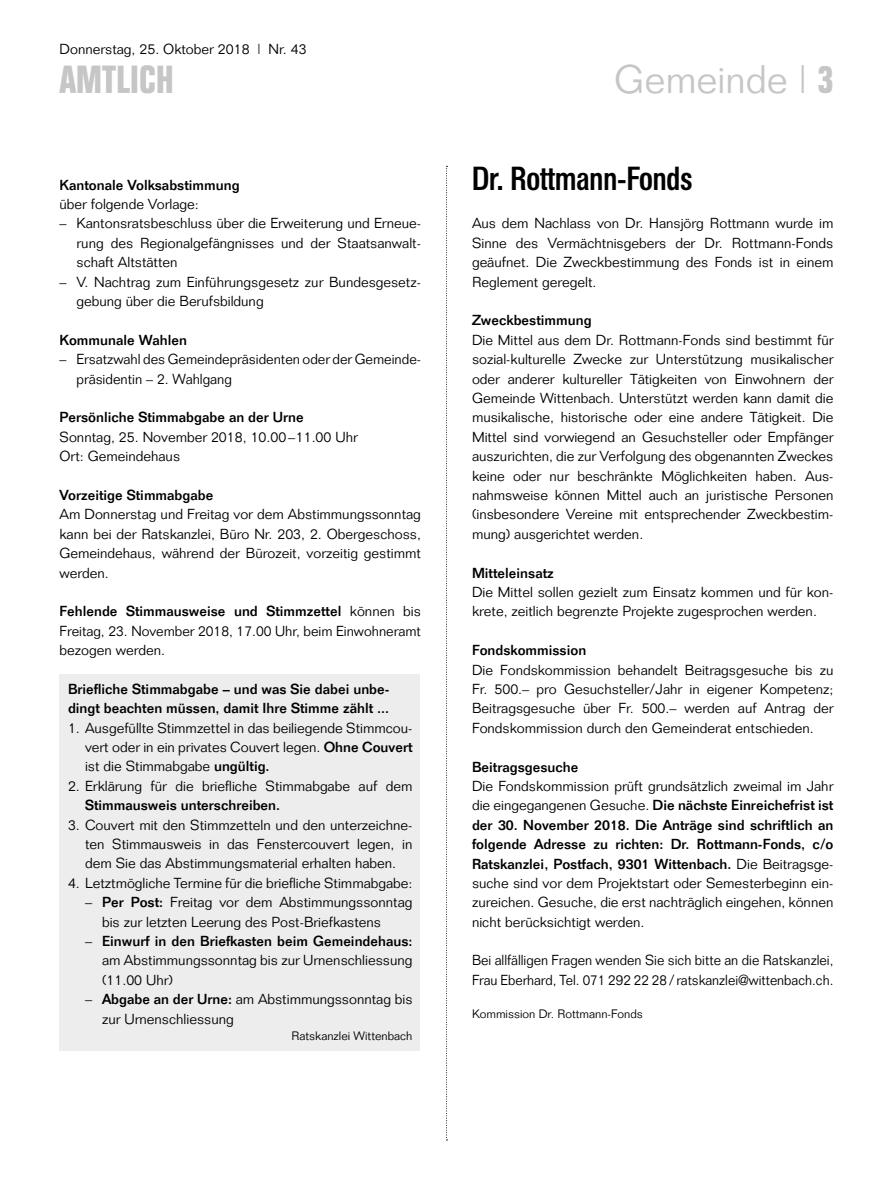
<style>
.page{position:relative;width:893px;height:1191px;background:#fff}
.page>*{position:absolute;margin:0;border:0;box-sizing:border-box;transform-origin:0 0}
.t1{font:300 39px "Folio";color:#c6c6c6}
.t2{font:700 39px "Folio Condensed BQ";letter-spacing:.015em;color:#c6c6c6}
.t3{font:500 33px "Folio Condensed BQ";color:#000}
.t4{font:300 14.25px/19.4px "Folio";color:#000;text-align:justify}
.t5{font:500 14.25px/19.4px "Folio";color:#000}
.t6{font:300 14.25px/19.4px "Folio";color:#000;scale:.96 1}
.t7{font:300 12px "Folio";color:#000}
.s1{font-weight:500}
.s2{font-family:"Folio Condensed BQ";font-weight:700}
</style>
<div class="page">
<svg style="left:446px;top:166px;width:1px;height:974px"></svg>
<div style="left:60px;top:674px;width:360px;height:377px;background:#ededed"></div>
<p class="t4" style="left:60px;top:39px;width:249px">Donnerstag, 25. Oktober 2018 | Nr. 43</p>
<h1 class="t2" style="left:60px;top:58px;width:116px">AMTLICH</h1>
<p class="t5" style="left:60px;top:175px;width:182px">Kantonale Volksabstimmung</p>
<p class="t4" style="left:60px;top:194px;width:141px">über folgende Vorlage:</p>
<p class="t4" style="left:77px;top:214px;width:346px;text-indent:-17px">– Kantonsratsbeschluss über die Erweiterung und Erneue&shy;rung des Regionalgefängnisses und der Staatsanwalt&shy;schaft Altstätten</p>
<p class="t4" style="left:77px;top:272px;width:346px;text-indent:-17px">– V. Nachtrag zum Einführungsgesetz zur Bundesgesetz&shy;gebung über die Berufsbildung</p>
<p class="t5" style="left:60px;top:330px;width:129px">Kommunale Wahlen</p>
<p class="t4" style="left:77px;top:349px;width:345px;text-indent:-17px">– Ersatzwahl des Gemeindepräsidenten oder der Gemeinde&shy;präsidentin – 2. Wahlgang</p>
<p class="t5" style="left:60px;top:407px;width:246px">Persönliche Stimmabgabe an der Urne</p>
<p class="t4" style="left:60px;top:427px;width:300px">Sonntag, 25. November 2018, 10.00–11.00 Uhr<br>Ort: Gemeindehaus</p>
<p class="t5" style="left:60px;top:485px;width:155px">Vorzeitige Stimmabgabe</p>
<p class="t4" style="left:60px;top:504px;width:363px">Am Donnerstag und Freitag vor dem Abstimmungssonntag kann bei der Ratskanzlei, Büro Nr. 203, 2. Obergeschoss, Gemeindehaus, während der Bürozeit, vorzeitig gestimmt werden.</p>
<p class="t4" style="left:60px;top:601px;width:363px"><span class="s1">Fehlende Stimmausweise und Stimmzettel</span> können bis Freitag, 23. November 2018, 17.00 Uhr, beim Einwohneramt bezogen werden.</p>
<p class="t5" style="left:68px;top:679px;width:323px">Briefliche Stimmabgabe – und was Sie dabei unbe&shy;dingt beachten müssen, damit Ihre Stimme zählt ...</p>
<p class="t4" style="left:85px;top:718px;width:329px;text-indent:-17px">1. Ausgefüllte Stimmzettel in das beiliegende Stimmcou&shy;vert oder in ein privates Couvert legen. <span class="s1">Ohne Couvert </span>ist die Stimmabgabe <span class="s1">ungültig.</span></p>
<p class="t4" style="left:68px;top:776px;width:346px">2. Erklärung für die briefliche Stimmabgabe auf dem</p>
<p class="t5" style="left:85px;top:795px;width:197px">Stimmausweis unterschreiben.</p>
<p class="t4" style="left:85px;top:815px;width:329px;text-indent:-17px">3. Couvert mit den Stimmzetteln und den unterzeichne&shy;ten Stimmausweis in das Fenstercouvert legen, in dem Sie das Abstimmungsmaterial erhalten haben.</p>
<p class="t4" style="left:68px;top:873px;width:346px">4. Letztmögliche Termine für die briefliche Stimmabgabe:</p>
<p class="t4" style="left:102px;top:892px;width:312px;text-indent:-17px">– <span class="s1">Per Post:</span> Freitag vor dem Abstimmungssonntag bis zur letzten Leerung des Post-Briefkastens</p>
<p class="t4" style="left:102px;top:931px;width:312px;text-indent:-17px">– <span class="s1">Einwurf in den Briefkasten beim Gemeindehaus: </span>am Abstimmungssonntag bis zur Urnenschliessung (11.00 Uhr)</p>
<p class="t4" style="left:102px;top:989px;width:312px;text-indent:-17px">– <span class="s1">Abgabe an der Urne:</span> am Abstimmungssonntag bis zur Urnenschliessung</p>
<p class="t7" style="left:292px;top:1028px;width:122px">Ratskanzlei Wittenbach</p>
<h1 class="t1" style="left:614px;top:56px;width:221px">Gemeinde | <span class="s2">3</span></h1>
<h2 class="t3" style="left:472px;top:160px;width:222px">Dr. Rottmann-Fonds</h2>
<p class="t4" style="left:472px;top:214px;width:363px">Aus dem Nachlass von Dr. Hansjörg Rottmann wurde im Sinne des Vermächtnisgebers der Dr. Rottmann-Fonds geäufnet. Die Zweckbestimmung des Fonds ist in einem Reglement geregelt.</p>
<p class="t5" style="left:472px;top:310px;width:121px">Zweckbestimmung</p>
<p class="t4" style="left:472px;top:330px;width:363px">Die Mittel aus dem Dr. Rottmann-Fonds sind bestimmt für sozial-kulturelle Zwecke zur Unterstützung musikalischer oder anderer kultureller Tätigkeiten von Einwohnern der Gemeinde Wittenbach. Unterstützt werden kann damit die musikalische, historische oder eine andere Tätigkeit. Die Mittel sind vorwiegend an Gesuchsteller oder Empfänger auszurichten, die zur Verfolgung des obgenannten Zweckes keine oder nur beschränkte Möglichkeiten haben. Aus&shy;nahmsweise können Mittel auch an juristische Personen (insbesondere Vereine mit entsprechender Zweckbestim&shy;mung) ausgerichtet werden.</p>
<p class="t5" style="left:472px;top:562px;width:83px">Mitteleinsatz</p>
<p class="t4" style="left:472px;top:582px;width:363px">Die Mittel sollen gezielt zum Einsatz kommen und für kon&shy;krete, zeitlich begrenzte Projekte zugesprochen werden.</p>
<p class="t5" style="left:472px;top:640px;width:116px">Fondskommission</p>
<p class="t4" style="left:472px;top:660px;width:363px">Die Fondskommission behandelt Beitragsgesuche bis zu Fr. 500.– pro Gesuchsteller/Jahr in eigener Kompetenz; Beitragsgesuche über Fr. 500.– werden auf Antrag der Fondskommission durch den Gemeinderat entschieden.</p>
<p class="t5" style="left:472px;top:756px;width:108px">Beitragsgesuche</p>
<p class="t4" style="left:472px;top:776px;width:363px">Die Fondskommission prüft grundsätzlich zweimal im Jahr die eingegangenen Gesuche. <span class="s1">Die nächste Einreichefrist ist der 30. November 2018. Die Anträge sind schriftlich an folgende Adresse zu richten: Dr. Rottmann-Fonds, c/o Ratskanzlei, Postfach, 9301 Wittenbach.</span> Die Beitragsge&shy;suche sind vor dem Projektstart oder Semesterbeginn ein&shy;zureichen. Gesuche, die erst nachträglich eingehen, können nicht berücksichtigt werden.</p>
<p class="t6" style="left:472px;top:950px;width:378px">Bei allfälligen Fragen wenden Sie sich bitte an die Ratskanzlei,<br>Frau Eberhard, Tel. 071 292 22 28/ ratskanzlei@wittenbach.ch.</p>
<p class="t7" style="left:472px;top:1006px;width:172px">Kommission Dr. Rottmann-Fonds</p>
</div>
